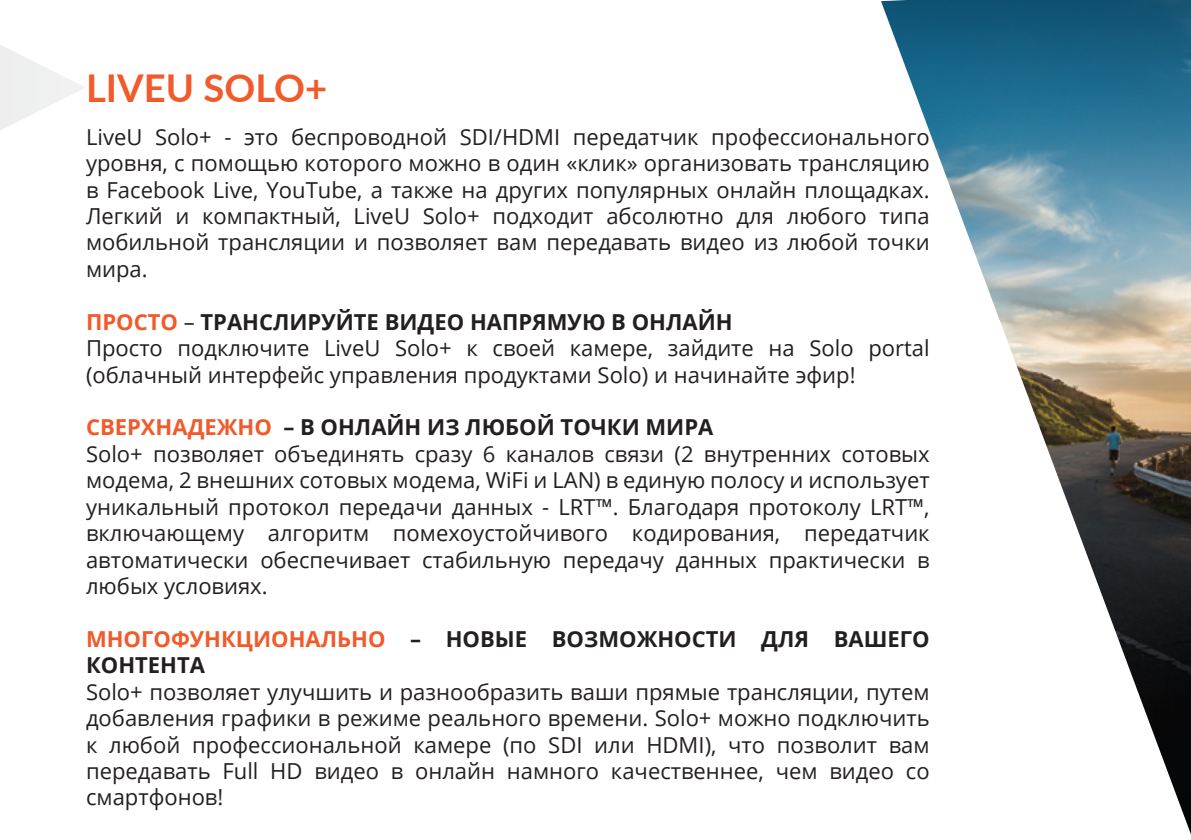
<style>
.page{position:relative;width:1191px;height:840px;background:#fff}
.page>*{position:absolute;margin:0;border:0;box-sizing:border-box;transform-origin:0 0}
.t1{font:700 38.2px "Lato";color:#f15b2b}
.t2{font:22px/26.4px "Open Sans";color:#231f20;text-align:justify}
.t3{font:700 22px/26.4px "Open Sans";color:#231f20}
.s1{font-weight:700;color:#f15a2a}
.s2{font-weight:700}
.s3{color:#f15a2a}
</style>
<div class="page">
<svg style="left:0;top:45px;width:85px;height:85px"></svg>
<img style="left:881px;top:0;width:310px;height:834px">
<h1 class="t1" style="left:86px;top:60px;width:243px">LIVEU SOLO+</h1>
<p class="t2" style="left:86px;top:123px;width:845px">LiveU Solo+ - это беспроводной SDI/HDMI передатчик профессионального уровня, c помощью которого можно в один «клик» организовать трансляцию в Facebook Live, YouTube, а также на других популярных онлайн площадках.<br>Легкий и компактный, LiveU Solo+ подходит абсолютно для любого типа мобильной трансляции и позволяет вам передавать видео из любой точки мира.</p>
<p class="t2" style="left:86px;top:308px;width:845px;text-align:left"><span class="s1">ПРОСТО</span> – <span class="s2">ТРАНСЛИРУЙТЕ ВИДЕО НАПРЯМУЮ В ОНЛАЙН<br></span>Просто подключите LiveU Solo+ к своей камере, зайдите на Solo portal (облачный интерфейс управления продуктами Solo) и начинайте эфир!</p>
<p class="t2" style="left:86px;top:413px;width:845px;text-align:left"><span class="s1">СВЕРХНАДЕЖНО</span> <span class="s2">– В ОНЛАЙН ИЗ ЛЮБОЙ ТОЧКИ МИРА<br></span>Solo+ позволяет объединять сразу 6 каналов связи (2 внутренних сотовых модема, 2 внешних сотовых модема, WiFi и LAN) в единую полосу и использует уникальный протокол передачи данных - LRT™. Благодаря протоколу LRT™, включающему алгоритм помехоустойчивого кодирования, передатчик автоматически обеспечивает стабильную передачу данных практически в любых условиях.</p>
<p class="t3" style="left:86px;top:624px;width:845px"><span class="s3">МНОГОФУНКЦИОНАЛЬНО</span> – НОВЫЕ ВОЗМОЖНОСТИ ДЛЯ ВАШЕГО<br>КОНТЕНТА</p>
<p class="t2" style="left:86px;top:677px;width:845px">Solo+ позволяет улучшить и разнообразить ваши прямые трансляции, путем добавления графики в режиме реального времени. Solo+ можно подключить к любой профессиональной камере (по SDI или HDMI), что позволит вам передавать Full HD видео в онлайн намного качественнее, чем видео со смартфонов!</p>
</div>
